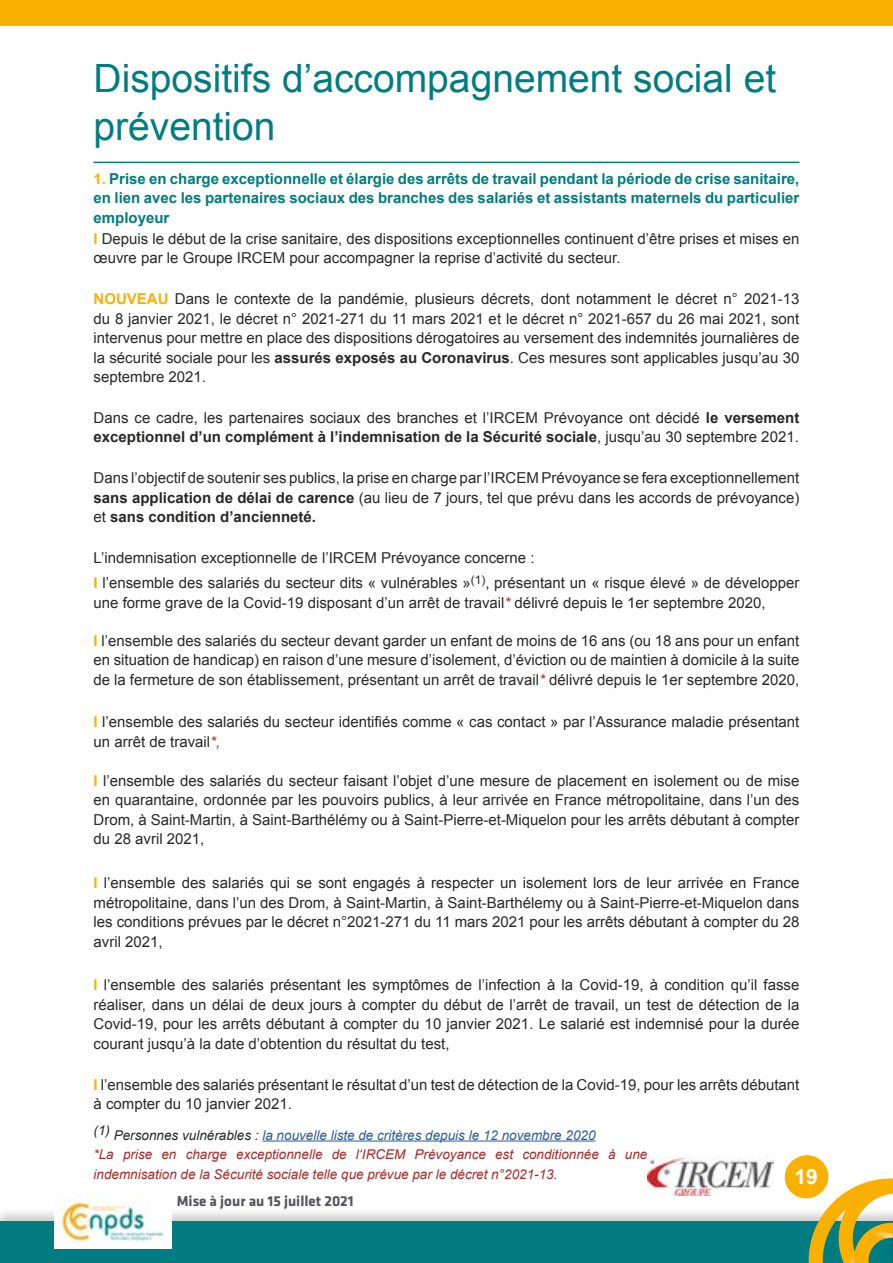
<style>
.page{position:relative;width:893px;height:1263px;background:#fff}
.page>*{position:absolute;margin:0;border:0;box-sizing:border-box;transform-origin:0 0}
.t1{font:39px/48px "Arial";color:#017c80}
.t2{font:700 21px "Arial";color:#fff}
.t3{font:15px/19.5px "Arial";color:#282827;text-align:justify}
.t4{font:700 15px/19.5px "Arial";color:#017c80;text-align:justify}
.t5{font:700 15px "Klavika Basic";color:#56565b}
.t6{font:italic 13.5px/19.5px "Arial";color:#aa2726}
.t7{font:italic 13.5px "Arial";color:#275b9b}
.s1{color:#f9b104}
.s2{font-weight:700;color:#f9b104}
.s3{font-weight:700}
.s4{font-style:italic;color:#aa2726}
.s5{color:#282827}
</style>
<div class="page">
<svg style="left:786px;top:1155px;width:42px;height:43px"></svg>
<hr style="left:94px;top:162px;width:705px;height:1px;background:#017c80">
<div style="left:0;top:0;width:893px;height:26px;background:#f9b104"></div>
<img style="left:648px;top:1156px;width:125px;height:40px">
<div style="left:0;top:1207px;width:893px;height:56px;background:#000;opacity:.2"></div>
<div style="left:0;top:1221px;width:893px;height:42px;background:#017c80"></div>
<div style="left:885px;top:1207px;width:8px;height:56px;background:#000;opacity:.2"></div>
<hr style="left:892px;top:1221px;width:1px;height:42px;background:#017c80">
<img style="left:55px;top:1195px;width:116px;height:53px">
<svg style="left:805px;top:1175px;width:87px;height:88px"></svg>
<div style="left:785px;top:1156px;width:42px;height:42px;background:#f9b000;border-radius:50%"></div>
<hr style="left:262px;top:1140px;width:334px;height:1px;background:#275b9b">
<h1 class="t1" style="left:94px;top:55px;width:684px">Dispositifs d’accompagnement social et prévention</h1>
<p class="t4" style="left:94px;top:169px;width:707px"><span class="s1">1.</span> Prise en charge exceptionnelle et élargie des arrêts de travail pendant la période de crise sanitaire, en lien avec les partenaires sociaux des branches des salariés et assistants maternels du particulier employeur</p>
<p class="t3" style="left:94px;top:229px;width:707px"><span class="s2">I</span> Depuis le début de la crise sanitaire, des dispositions exceptionnelles continuent d’être prises et mises en œuvre par le Groupe IRCEM pour accompagner la reprise d’activité du secteur.</p>
<p class="t3" style="left:94px;top:289px;width:707px"><span class="s2">NOUVEAU</span> Dans le contexte de la pandémie, plusieurs décrets, dont notamment le décret n° 2021-13 du 8 janvier 2021, le décret n° 2021-271 du 11 mars 2021 et le décret n° 2021-657 du 26 mai 2021, sont intervenus pour mettre en place des dispositions dérogatoires au versement des indemnités journalières de la sécurité sociale pour les <span class="s3">assurés exposés au Coronavirus</span>. Ces mesures sont applicables jusqu’au 30 septembre 2021.</p>
<p class="t3" style="left:94px;top:408px;width:707px">Dans ce cadre, les partenaires sociaux des branches et l’IRCEM Prévoyance ont décidé <span class="s3">le versement exceptionnel d’un complément à l’indemnisation de la Sécurité sociale</span>, jusqu’au 30 septembre 2021.</p>
<p class="t3" style="left:94px;top:468px;width:707px">Dans l’objectif de soutenir ses publics, la prise en charge par l’IRCEM Prévoyance se fera exceptionnellement <span class="s3">sans application de délai de carence</span> (au lieu de 7 jours, tel que prévu dans les accords de prévoyance) et <span class="s3">sans condition d’ancienneté.</span></p>
<p class="t3" style="left:94px;top:548px;width:443px">L’indemnisation exceptionnelle de l’IRCEM Prévoyance concerne :</p>
<p class="t3" style="left:94px;top:573px;width:707px"><span class="s2">I</span> l’ensemble des salariés du secteur dits « vulnérables »<sup>(1)</sup>, présentant un « risque élevé » de développer une forme grave de la Covid-19 disposant d’un arrêt de travail<span class="s4">*</span> délivré depuis le 1er septembre 2020,</p>
<p class="t3" style="left:94px;top:631px;width:707px"><span class="s2">I</span> l’ensemble des salariés du secteur devant garder un enfant de moins de 16 ans (ou 18 ans pour un enfant en situation de handicap) en raison d’une mesure d’isolement, d’éviction ou de maintien à domicile à la suite de la fermeture de son établissement, présentant un arrêt de travail<span class="s4">*</span> délivré depuis le 1er septembre 2020,</p>
<p class="t3" style="left:94px;top:713px;width:707px"><span class="s2">I</span> l’ensemble des salariés du secteur identifiés comme « cas contact » par l’Assurance maladie présentant un arrêt de travail<span class="s4">*,</span></p>
<p class="t3" style="left:94px;top:771px;width:707px"><span class="s2">I</span> l’ensemble des salariés du secteur faisant l’objet d’une mesure de placement en isolement ou de mise en quarantaine, ordonnée par les pouvoirs publics, à leur arrivée en France métropolitaine, dans l’un des Drom, à Saint-Martin, à Saint-Barthélémy ou à Saint-Pierre-et-Miquelon pour les arrêts débutant à compter du 28 avril 2021,</p>
<p class="t3" style="left:94px;top:873px;width:707px"><span class="s2">I</span> l’ensemble des salariés qui se sont engagés à respecter un isolement lors de leur arrivée en France métropolitaine, dans l’un des Drom, à Saint-Martin, à Saint-Barthélemy ou à Saint-Pierre-et-Miquelon dans les conditions prévues par le décret n°2021-271 du 11 mars 2021 pour les arrêts débutant à compter du 28 avril 2021,</p>
<p class="t3" style="left:94px;top:975px;width:707px"><span class="s2">I</span> l’ensemble des salariés présentant les symptômes de l’infection à la Covid-19, à condition qu’il fasse réaliser, dans un délai de deux jours à compter du début de l’arrêt de travail, un test de détection de la Covid-19, pour les arrêts débutant à compter du 10 janvier 2021. Le salarié est indemnisé pour la durée courant jusqu’à la date d’obtention du résultat du test,</p>
<p class="t3" style="left:94px;top:1075px;width:707px"><span class="s2">I</span> l’ensemble des salariés présentant le résultat d’un test de détection de la Covid-19, pour les arrêts débutant à compter du 10 janvier 2021.</p>
<p class="t6" style="left:94px;top:1145px;width:555px">*La prise en charge exceptionnelle de l‘IRCEM Prévoyance est conditionnée à une indemnisation de la Sécurité sociale telle que prévue par le décret n°2021-13.</p>
<p class="t7" style="left:94px;top:1126px;width:503px"><sup>(1)</sup> <span class="s5">Personnes vulnérables :</span> la nouvelle liste de critères depuis le 12 novembre 2020</p>
<h2 class="t2" style="left:794px;top:1163px;width:25px">19</h2>
<p class="t5" style="left:177px;top:1190px;width:178px">Mise à jour au 15 juillet 2021</p>
</div>
